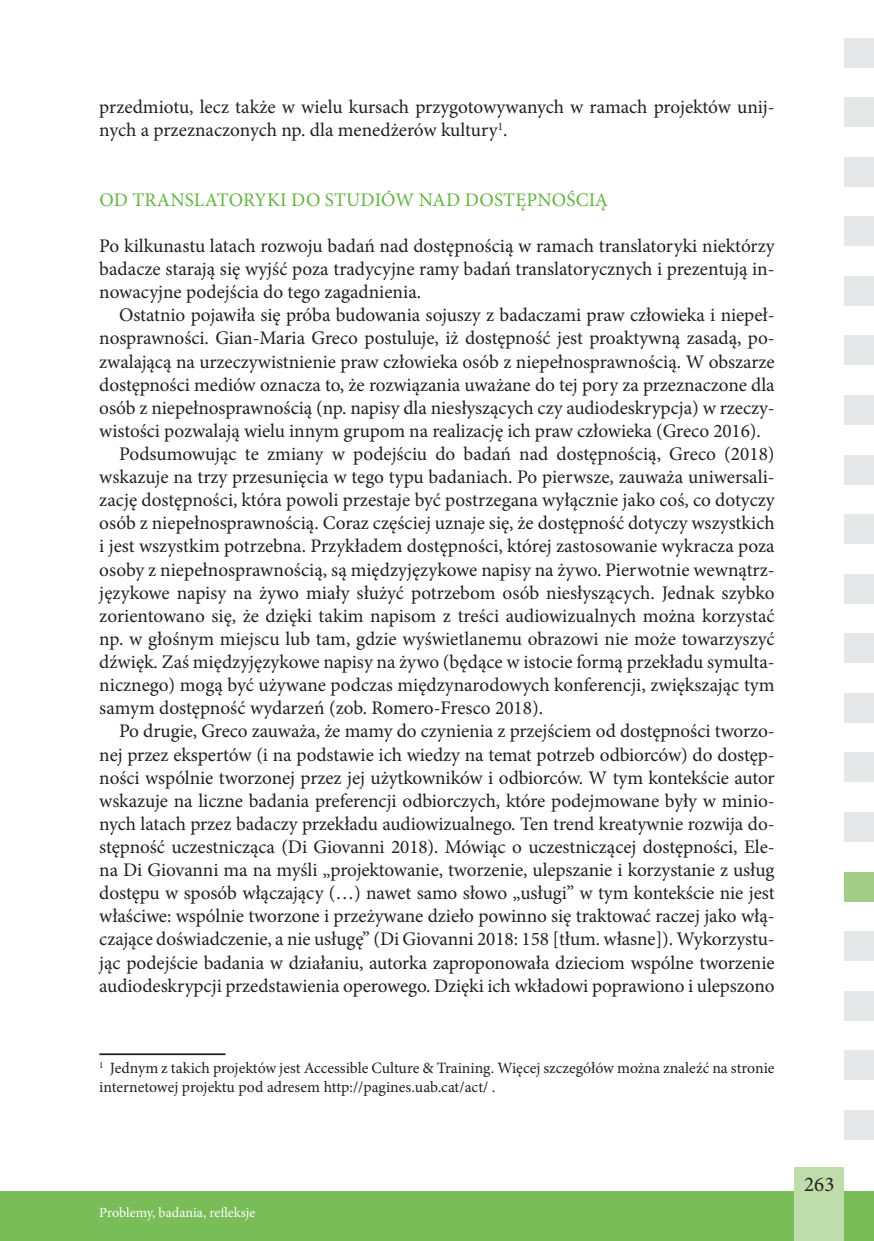
<style>
.page{position:relative;width:874px;height:1241px;background:#fff}
.page>*{position:absolute;margin:0;border:0;box-sizing:border-box;transform-origin:0 0}
.t1{font:21px "Minion Pro";color:#231f20}
.wciety{font:19.25px/23.1px "Minion Pro";letter-spacing:-.005em;color:#231f20;text-align:justify}
.pierwszy_-_bez_wciec{font:19.25px/23.1px "Minion Pro";color:#231f20;text-align:justify}
.srodtytul{font:19.25px "Minion Pro";letter-spacing:.01em;color:#63b442}
.przypis_dolny{font:15.75px/18.9px "Minion Pro";color:#231f20}
.t2{font:14px "Minion Pro";color:#fff}
</style>
<div class="page">
<div style="left:843px;top:157px;width:30px;height:30px;background:#e6e7e9"></div>
<div style="left:843px;top:97px;width:30px;height:30px;background:#e6e7e9"></div>
<div style="left:843px;top:216px;width:30px;height:30px;background:#e6e7e9"></div>
<div style="left:843px;top:335px;width:30px;height:30px;background:#e6e7e9"></div>
<div style="left:843px;top:276px;width:30px;height:30px;background:#e6e7e9"></div>
<div style="left:843px;top:395px;width:30px;height:30px;background:#e6e7e9"></div>
<div style="left:843px;top:514px;width:30px;height:30px;background:#e6e7e9"></div>
<div style="left:843px;top:454px;width:30px;height:30px;background:#e6e7e9"></div>
<div style="left:843px;top:573px;width:30px;height:30px;background:#e6e7e9"></div>
<div style="left:843px;top:693px;width:30px;height:29px;background:#e6e7e9"></div>
<div style="left:843px;top:633px;width:30px;height:30px;background:#e6e7e9"></div>
<div style="left:843px;top:752px;width:30px;height:30px;background:#e6e7e9"></div>
<div style="left:843px;top:812px;width:30px;height:29px;background:#e6e7e9"></div>
<div style="left:843px;top:931px;width:30px;height:29px;background:#e6e7e9"></div>
<div style="left:843px;top:1050px;width:30px;height:29px;background:#e6e7e9"></div>
<div style="left:843px;top:990px;width:30px;height:30px;background:#e6e7e9"></div>
<div style="left:0;top:1191px;width:873px;height:49px;background:#79bd58"></div>
<div style="left:794px;top:1167px;width:49px;height:73px;background:#bfdcab"></div>
<div style="left:843px;top:38px;width:30px;height:29px;background:#e6e7e9"></div>
<div style="left:843px;top:1109px;width:30px;height:30px;background:#e6e7e9"></div>
<div style="left:843px;top:871px;width:30px;height:30px;background:#a1cd86"></div>
<hr style="left:99px;top:1053px;width:126px;height:1px;background:#231f20">
<p class="wciety" style="left:99px;top:96px;width:676px">przedmiotu, lecz także w wielu kursach przygotowywanych w ramach projektów unij&shy;nych a przeznaczonych np. dla menedżerów kultury<sup>1</sup>.</p>
<p class="srodtytul" style="left:99px;top:187px;width:510px">OD TRANSLATORYKI DO STUDIÓW NAD DOSTĘPNOŚCIĄ</p>
<p class="pierwszy_-_bez_wciec" style="left:99px;top:234px;width:676px">Po kilkunastu latach rozwoju badań nad dostępnością w ramach translatoryki niektórzy badacze starają się wyjść poza tradycyjne ramy badań translatorycznych i prezentują in&shy;nowacyjne podejścia do tego zagadnienia.</p>
<p class="wciety" style="left:99px;top:304px;width:676px;text-indent:20px">Ostatnio pojawiła się próba budowania sojuszy z badaczami praw człowieka i niepeł&shy;nosprawności. Gian-Maria Greco postuluje, iż dostępność jest proaktywną zasadą, po&shy;zwalającą na urzeczywistnienie praw człowieka osób z niepełnosprawnością. W obszarze dostępności mediów oznacza to, że rozwiązania uważane do tej pory za przeznaczone dla osób z niepełnosprawnością (np. napisy dla niesłyszących czy audiodeskrypcja) w rzeczy&shy;wistości pozwalają wielu innym grupom na realizację ich praw człowieka (Greco 2016).</p>
<p class="wciety" style="left:99px;top:442px;width:676px;text-indent:20px">Podsumowując te zmiany w podejściu do badań nad dostępnością, Greco (2018) wskazuje na trzy przesunięcia w tego typu badaniach. Po pierwsze, zauważa uniwersali&shy;zację dostępności, która powoli przestaje być postrzegana wyłącznie jako coś, co dotyczy osób z niepełnosprawnością. Coraz częściej uznaje się, że dostępność dotyczy wszystkich i jest wszystkim potrzebna. Przykładem dostępności, której zastosowanie wykracza poza osoby z niepełnosprawnością, są międzyjęzykowe napisy na żywo. Pierwotnie wewnątrz&shy;językowe napisy na żywo miały służyć potrzebom osób niesłyszących. Jednak szybko zorientowano się, że dzięki takim napisom z treści audiowizualnych można korzystać np. w głośnym miejscu lub tam, gdzie wyświetlanemu obrazowi nie może towarzyszyć dźwięk. Zaś międzyjęzykowe napisy na żywo (będące w istocie formą przekładu symulta&shy;nicznego) mogą być używane podczas międzynarodowych konferencji, zwiększając tym samym dostępność wydarzeń (zob. Romero-Fresco 2018).</p>
<p class="wciety" style="left:99px;top:719px;width:676px;text-indent:20px">Po drugie, Greco zauważa, że mamy do czynienia z przejściem od dostępności tworzo&shy;nej przez ekspertów (i na podstawie ich wiedzy na temat potrzeb odbiorców) do dostęp&shy;ności wspólnie tworzonej przez jej użytkowników i odbiorców. W tym kontekście autor wskazuje na liczne badania preferencji odbiorczych, które podejmowane były w minio&shy;nych latach przez badaczy przekładu audiowizualnego. Ten trend kreatywnie rozwija do&shy;stępność uczestnicząca (Di Giovanni 2018). Mówiąc o uczestniczącej dostępności, Ele&shy;na Di Giovanni ma na myśli „projektowanie, tworzenie, ulepszanie i korzystanie z usług dostępu w sposób włączający (…) nawet samo słowo „usługi” w tym kontekście nie jest właściwe: wspólnie tworzone i przeżywane dzieło powinno się traktować raczej jako włą&shy;czające doświadczenie, a nie usługę” (Di Giovanni 2018: 158 [tłum. własne]). Wykorzystu&shy;jąc podejście badania w działaniu, autorka zaproponowała dzieciom wspólne tworzenie audiodeskrypcji przedstawienia operowego. Dzięki ich wkładowi poprawiono i ulepszono</p>
<p class="przypis_dolny" style="left:99px;top:1058px;width:676px"><sup>1</sup> Jednym z takich projektów jest Accessible Culture &amp; Training. Więcej szczegółów można znaleźć na stronie internetowej projektu pod adresem http://pagines.uab.cat/act/ .</p>
<p class="t2" style="left:99px;top:1202px;width:157px">Problemy, badania, refleksje</p>
<p class="t1" style="left:803px;top:1170px;width:32px">263</p>
</div>
